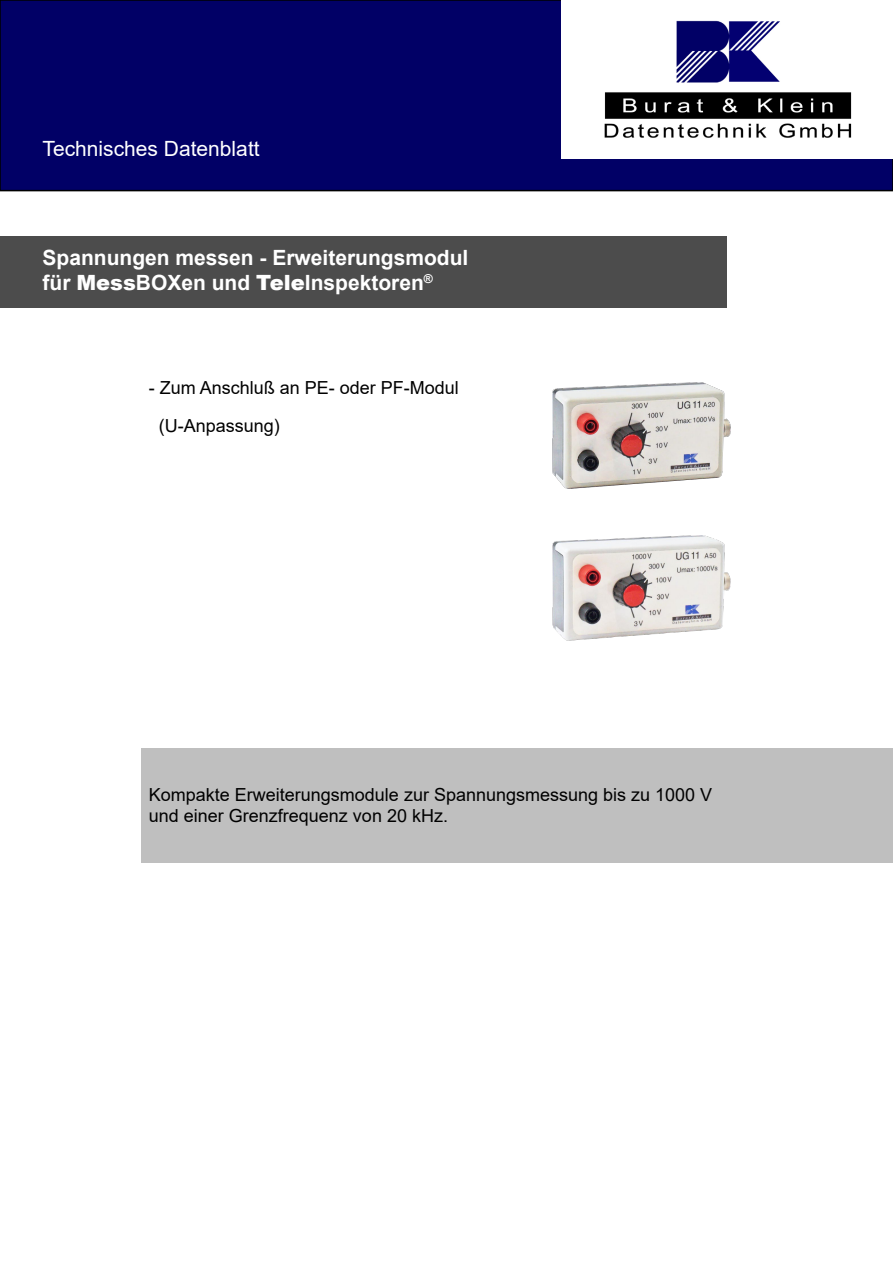
<style>
.page{position:relative;width:893px;height:1263px;background:#fff}
.page>*{position:absolute;margin:0;border:0;box-sizing:border-box;transform-origin:0 0}
.t1{font:700 21px/25.2px "Arial";color:#fff}
.t2{font:21px "Arial";color:#fff}
.t3{font:18px/37.5px "Arial";color:#000}
.s1{font-weight:900}
</style>
<div class="page">
<div style="left:0;top:0;width:893px;height:191px;background:#010066;border:2px solid #000"></div>
<div style="left:561px;top:0;width:332px;height:158px;background:#fff"></div>
<img style="left:604px;top:20px;width:248px;height:118px">
<div style="left:0;top:236px;width:726px;height:72px;background:#4c4c4c"></div>
<img style="left:553px;top:383px;width:177px;height:106px">
<img style="left:553px;top:535px;width:177px;height:105px">
<p class="t2" style="left:43px;top:141px;width:219px">Technisches Datenblatt</p>
<p class="t1" style="left:43px;top:247px;width:427px">Spannungen messen - Erweiterungsmodul für <span class="s1">Mess</span>BOXen und <span class="s1">Tele</span>Inspektoren<sup>®</sup></p>
<p class="t3" style="left:159px;top:371px;width:302px;text-indent:-10px">- Zum Anschluß an PE- oder PF-Modul (U-Anpassung)</p>
<p class="t3" style="left:149px;top:785px;width:565px;line-height:21.6px">Kompakte Erweiterungsmodule zur Spannungsmessung bis zu 1000 V und einer Grenzfrequenz von 20 kHz.</p>
</div>
